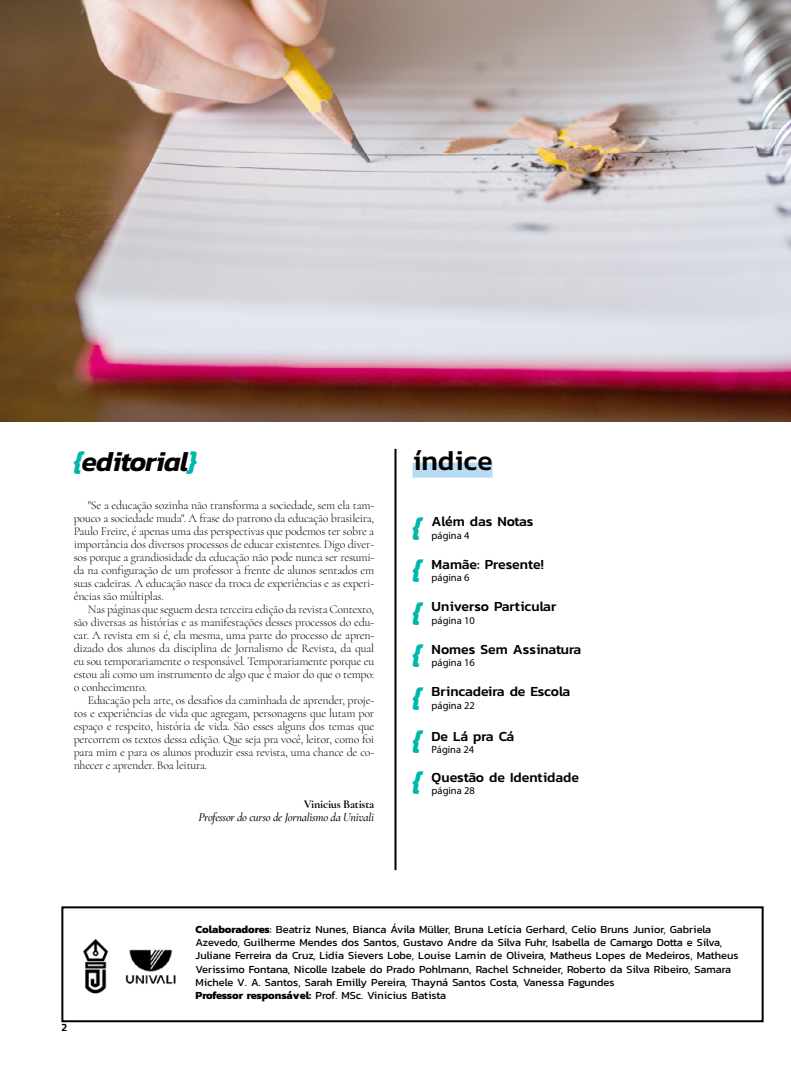
<style>
.page{position:relative;width:791px;height:1078px;background:#fff}
.page>*{position:absolute;margin:0;border:0;box-sizing:border-box;transform-origin:0 0}
.t1{font:italic 600 28px "Kanit";letter-spacing:-.03em;color:#000}
.t2{font:italic 600 28px/42.4px "Kanit";color:#00b8aa;text-align:justify}
.t3{font:500 28px "Kanit";color:#000}
.t4{font:500 14px "Kanit";color:#000}
.t5{font:300 12px/13px "Cormorant";letter-spacing:-.02em;color:#000;text-align:justify}
.t6{font:italic 500 12px "Cormorant";letter-spacing:-.02em;color:#000}
.t7{font:700 12px "Cormorant";letter-spacing:-.02em;color:#000}
.t8{font:11px/13.2px "Kanit";color:#000}
.t9{font:500 11px "Kanit";color:#000}
.t10{font:10.5px "Myriad Pro";color:#000}
.s1{color:#00b8aa}
.s2{font-weight:700}
</style>
<div class="page">
<hr style="left:394px;top:449px;width:2px;height:420px;background:#000">
<div style="left:412px;top:462px;width:80px;height:15px;background:#b7dbf4"></div>
<div style="left:61px;top:906px;width:703px;height:115px;border:2px solid #000"></div>
<img style="left:83px;top:939px;width:26px;height:55px">
<img style="left:125px;top:949px;width:51px;height:36px">
<img style="left:0;top:0;width:791px;height:421px">
<h1 class="t1" style="left:74px;top:439px;width:125px"><span class="s1">{</span>editorial<span class="s1">}</span></h1>
<h1 class="t3" style="left:412px;top:439px;width:82px">índice</h1>
<p class="t5" style="left:74px;top:498px;width:302px;text-indent:14px">"Se a educação sozinha não transforma a sociedade, sem ela tam&shy;pouco a sociedade muda". A frase do patrono da educação brasileira, Paulo Freire, é apenas uma das perspectivas que podemos ter sobre a importância dos diversos processos de educar existentes. Digo diver&shy;sos porque a grandiosidade da educação não pode nunca ser resumi&shy;da na configuração de um professor à frente de alunos sentados em suas cadeiras. A educação nasce da troca de experiências e as experi&shy;ências são múltiplas.</p>
<p class="t5" style="left:74px;top:602px;width:302px;text-indent:14px">Nas páginas que seguem desta terceira edição da revista Contexto, são diversas as histórias e as manifestações desses processos do edu&shy;car. A revista em si é, ela mesma, uma parte do processo de apren&shy;dizado dos alunos da disciplina de Jornalismo de Revista, da qual eu sou temporariamente o responsável. Temporariamente porque eu estou ali como um instrumento de algo que é maior do que o tempo: o conhecimento.</p>
<p class="t5" style="left:74px;top:693px;width:302px;text-indent:14px">Educação pela arte, os desafios da caminhada de aprender, proje&shy;tos e experiências de vida que agregam, personagens que lutam por espaço e respeito, história de vida. São esses alguns dos temas que percorrem os textos dessa edição. Que seja pra você, leitor, como foi para mim e para os alunos produzir essa revista, uma chance de co&shy;nhecer e aprender. Boa leitura.</p>
<p class="t7" style="left:304px;top:796px;width:72px">Vinicius Batista</p>
<p class="t6" style="left:198px;top:810px;width:177px">Professor do curso de Jornalismo da Univali</p>
<h1 class="t2" style="left:412px;top:505px;width:10px">{ { { { { { {</h1>
<p class="t4" style="left:432px;top:510px;width:103px">Além das Notas</p>
<p class="t10" style="left:432px;top:528px;width:39px">página 4</p>
<p class="t4" style="left:432px;top:553px;width:114px">Mamãe: Presente!</p>
<p class="t10" style="left:432px;top:571px;width:39px">página 6</p>
<p class="t4" style="left:432px;top:596px;width:126px">Universo Particular</p>
<p class="t10" style="left:432px;top:613px;width:45px">página 10</p>
<p class="t4" style="left:432px;top:638px;width:151px">Nomes Sem Assinatura</p>
<p class="t10" style="left:432px;top:656px;width:45px">página 16</p>
<p class="t4" style="left:432px;top:681px;width:140px">Brincadeira de Escola</p>
<p class="t10" style="left:432px;top:699px;width:45px">página 22</p>
<p class="t4" style="left:432px;top:725px;width:84px">De Lá pra Cá</p>
<p class="t10" style="left:432px;top:743px;width:44px">Página 24</p>
<p class="t4" style="left:432px;top:766px;width:149px">Questão de Identidade</p>
<p class="t10" style="left:432px;top:784px;width:45px">página 28</p>
<p class="t9" style="left:62px;top:1018px;width:7px">2</p>
<p class="t8" style="left:196px;top:922px;width:544px"><span class="s2">Colaboradores</span>: Beatriz Nunes, Bianca Ávila Müller, Bruna Letícia Gerhard, Celio Bruns Junior, Gabriela Azevedo, Guilherme Mendes dos Santos, Gustavo Andre da Silva Fuhr, Isabella de Camargo Dotta e Silva, Juliane Ferreira da Cruz, Lidia Sievers Lobe, Louise Lamin de Oliveira, Matheus Lopes de Medeiros, Matheus Verissimo Fontana, Nicolle Izabele do Prado Pohlmann, Rachel Schneider, Roberto da Silva Ribeiro, Samara Michele V. A. Santos, Sarah Emilly Pereira, Thayná Santos Costa, Vanessa Fagundes<br><span class="s2">Professor responsável:</span> Prof. MSc. Vinicius Batista</p>
</div>
